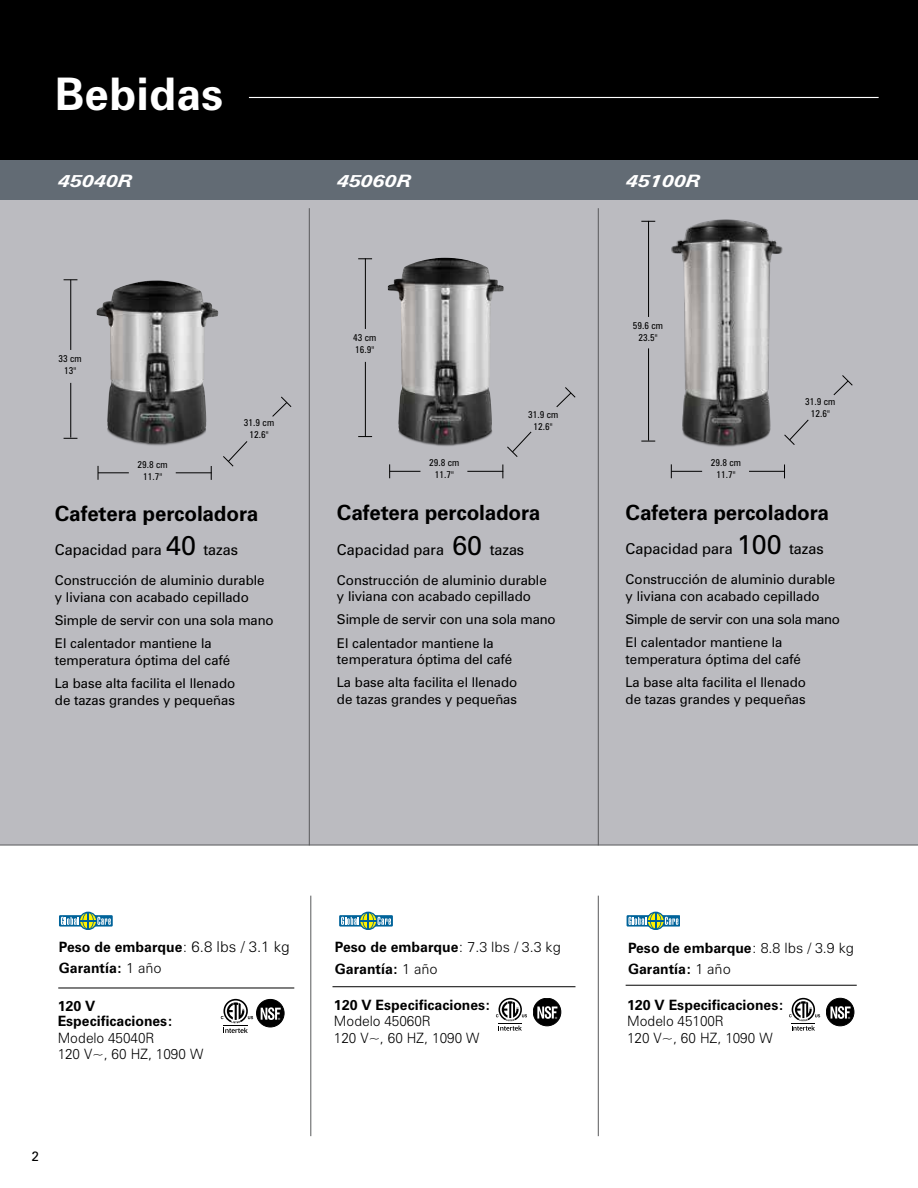
<style>
.page{position:relative;width:918px;height:1188px;background:#fff}
.page>*{position:absolute;margin:0;border:0;box-sizing:border-box;transform-origin:0 0}
.t1{font:700 45px "Zurich BT";color:#fff}
.t2{font:700 21px "Zurich BT";letter-spacing:-.01em;color:#000}
.t3{font:italic 700 17.1px "Zurich BT";color:#fff;scale:1.26 1}
.t4{font:15px "Zurich BT";color:#000}
.t5{font:700 14.25px/21.8px "Zurich BT";color:#000}
.t6{font:300 14.25px/16.5px "Zurich BT";color:#000;scale:.95 1}
.t7{font:13.5px/23.2px "Zurich BT";color:#000}
.t8{font:13.5px/23.2px "Zurich BT";letter-spacing:-.02em;color:#000}
.t9{font:condensed 9.75px/12px "Zurich BT";color:#000;text-align:center}
.t10{font:3px "Helvetica";color:#fff;scale:.9 1}
.s1{font-size:27px}
.s2{font-weight:300}
.s3{font-weight:300;font-size:15px}
</style>
<div class="page">
<div style="left:0;top:194px;width:918px;height:651px;background:#bbbbc0"></div>
<div style="left:0;top:0;width:918px;height:162px;background:#000"></div>
<div style="left:0;top:160px;width:918px;height:40px;background:#626b74"></div>
<hr style="left:598px;top:208px;width:1px;height:637px;background:#58595b">
<hr style="left:309px;top:208px;width:1px;height:637px;background:#58595b">
<hr style="left:310px;top:896px;width:1px;height:240px;background:#58595b">
<hr style="left:598px;top:896px;width:1px;height:240px;background:#58595b">
<hr style="left:58px;top:988px;width:236px;height:1px;background:#000">
<svg style="left:221px;top:999px;width:32px;height:34px"></svg>
<hr style="left:332px;top:986px;width:243px;height:1px;background:#000">
<hr style="left:626px;top:985px;width:231px;height:1px;background:#000">
<svg style="left:496px;top:998px;width:31px;height:33px"></svg>
<div style="left:533px;top:999px;width:28px;height:27px;background:#000;border-radius:50%"></div>
<div style="left:533px;top:999px;width:28px;height:27px;border:1px solid #000;border-radius:50%"></div>
<svg style="left:537px;top:1006px;width:20px;height:13px"></svg>
<svg style="left:789px;top:998px;width:31px;height:33px"></svg>
<div style="left:826px;top:998px;width:28px;height:28px;background:#000;border-radius:50%"></div>
<div style="left:826px;top:998px;width:28px;height:28px;border:1px solid #000;border-radius:50%"></div>
<svg style="left:831px;top:1006px;width:20px;height:13px"></svg>
<div style="left:257px;top:999px;width:27px;height:28px;background:#000;border-radius:50%"></div>
<div style="left:256px;top:999px;width:28px;height:28px;border:1px solid #000;border-radius:50%"></div>
<svg style="left:261px;top:1007px;width:20px;height:13px"></svg>
<img style="left:96px;top:280px;width:123px;height:166px">
<img style="left:388px;top:258px;width:116px;height:188px">
<img style="left:671px;top:219px;width:112px;height:228px">
<svg style="left:64px;top:279px;width:13px;height:1px"></svg>
<hr style="left:70px;top:280px;width:1px;height:70px;background:#000">
<hr style="left:70px;top:383px;width:1px;height:55px;background:#000">
<svg style="left:64px;top:438px;width:13px;height:1px"></svg>
<svg style="left:358px;top:258px;width:14px;height:1px"></svg>
<svg style="left:641px;top:221px;width:14px;height:1px"></svg>
<hr style="left:365px;top:258px;width:1px;height:71px;background:#000">
<hr style="left:648px;top:221px;width:1px;height:96px;background:#000">
<hr style="left:365px;top:362px;width:1px;height:75px;background:#000">
<hr style="left:648px;top:348px;width:1px;height:93px;background:#000">
<svg style="left:358px;top:436px;width:14px;height:1px"></svg>
<svg style="left:641px;top:441px;width:14px;height:1px"></svg>
<svg style="left:272px;top:396px;width:20px;height:21px"></svg>
<svg style="left:223px;top:441px;width:25px;height:26px"></svg>
<svg style="left:556px;top:387px;width:20px;height:20px"></svg>
<svg style="left:507px;top:431px;width:25px;height:26px"></svg>
<svg style="left:833px;top:375px;width:20px;height:21px"></svg>
<svg style="left:784px;top:419px;width:25px;height:26px"></svg>
<hr style="left:176px;top:472px;width:36px;height:1px;background:#000">
<hr style="left:98px;top:472px;width:31px;height:1px;background:#000">
<svg style="left:98px;top:466px;width:1px;height:14px"></svg>
<svg style="left:211px;top:466px;width:1px;height:14px"></svg>
<hr style="left:467px;top:471px;width:36px;height:1px;background:#000">
<hr style="left:390px;top:471px;width:30px;height:1px;background:#000">
<svg style="left:389px;top:464px;width:1px;height:14px"></svg>
<svg style="left:502px;top:464px;width:1px;height:14px"></svg>
<hr style="left:749px;top:471px;width:36px;height:1px;background:#000">
<hr style="left:671px;top:471px;width:31px;height:1px;background:#000">
<svg style="left:671px;top:464px;width:1px;height:14px"></svg>
<svg style="left:784px;top:464px;width:1px;height:14px"></svg>
<svg style="left:59px;top:915px;width:53px;height:12px"></svg>
<svg style="left:61px;top:912px;width:50px;height:17px"></svg>
<div style="left:339px;top:915px;width:54px;height:12px;background:#00639a"></div>
<svg style="left:341px;top:912px;width:50px;height:17px"></svg>
<svg style="left:627px;top:915px;width:53px;height:12px"></svg>
<svg style="left:628px;top:912px;width:50px;height:17px"></svg>
<hr style="left:249px;top:97px;width:630px;height:1px;background:#fff">
<hr style="left:0;top:845px;width:918px;height:1px;background:#58595b">
<h1 class="t1" style="left:55px;top:67px;width:170px">Bebidas</h1>
<p class="t3" style="left:59px;top:171px;width:60px">45040R</p>
<p class="t3" style="left:337px;top:171px;width:60px">45060R</p>
<p class="t3" style="left:627px;top:171px;width:60px">45100R</p>
<p class="t9" style="left:59px;top:353px;width:25px">33 cm<br>13"</p>
<p class="t9" style="left:353px;top:332px;width:25px;text-align:left">43 cm<br>16.9"</p>
<p class="t9" style="left:244px;top:417px;width:32px">31.9 cm<br>12.6"</p>
<p class="t9" style="left:528px;top:409px;width:32px">31.9 cm<br>12.6"</p>
<p class="t9" style="left:633px;top:320px;width:32px">59.6 cm<br>23.5"</p>
<p class="t9" style="left:138px;top:458px;width:32px">29.8 cm<br>11.7"</p>
<p class="t9" style="left:429px;top:456px;width:32px">29.8 cm<br>11.7"</p>
<p class="t9" style="left:711px;top:456px;width:32px">29.8 cm<br>11.7"</p>
<p class="t9" style="left:805px;top:395px;width:32px">31.9 cm<br>12.6"</p>
<h2 class="t2" style="left:55px;top:501px;width:205px">Cafetera percoladora</h2>
<p class="t4" style="left:55px;top:541px;width:185px">Capacidad para <span class="s1">40</span> tazas</p>
<p class="t7" style="left:55px;top:572px;width:211px;line-height:16.5px">Construcción de aluminio durable y liviana con acabado cepillado</p>
<p class="t7" style="left:55px;top:609px;width:220px">Simple de servir con una sola mano<br>El calentador mantiene la</p>
<p class="t7" style="left:55px;top:648px;width:182px">temperatura óptima del café<br>La base alta facilita el llenado</p>
<p class="t7" style="left:55px;top:688px;width:182px">de tazas grandes y pequeñas</p>
<h2 class="t2" style="left:337px;top:500px;width:205px">Cafetera percoladora</h2>
<p class="t4" style="left:337px;top:540px;width:189px">Capacidad para <span class="s1">60</span> tazas</p>
<p class="t7" style="left:337px;top:571px;width:211px;line-height:16.5px">Construcción de aluminio durable y liviana con acabado cepillado</p>
<p class="t7" style="left:337px;top:608px;width:220px">Simple de servir con una sola mano<br>El calentador mantiene la</p>
<p class="t7" style="left:337px;top:648px;width:182px">temperatura óptima del café<br>La base alta facilita el llenado</p>
<p class="t7" style="left:337px;top:687px;width:182px">de tazas grandes y pequeñas</p>
<h2 class="t2" style="left:626px;top:500px;width:205px">Cafetera percoladora</h2>
<p class="t4" style="left:626px;top:540px;width:200px">Capacidad para <span class="s1">100</span> tazas</p>
<p class="t7" style="left:626px;top:571px;width:211px;line-height:16.5px">Construcción de aluminio durable y liviana con acabado cepillado</p>
<p class="t8" style="left:626px;top:608px;width:216px">Simple de servir con una sola mano<br>El calentador mantiene la</p>
<p class="t7" style="left:626px;top:647px;width:182px">temperatura óptima del café<br>La base alta facilita el llenado</p>
<p class="t7" style="left:626px;top:687px;width:182px">de tazas grandes y pequeñas</p>
<p class="t5" style="left:59px;top:936px;width:232px">Peso de embarque<span class="s2">:</span> <span class="s3">6.8 lbs / 3.1 kg<br></span>Garantía: <span class="s2">1 año</span></p>
<p class="t5" style="left:335px;top:936px;width:228px">Peso de embarque<span class="s2">: 7.3 lbs / 3.3 kg<br></span>Garantía: <span class="s2">1 año</span></p>
<p class="t5" style="left:628px;top:937px;width:228px">Peso de embarque<span class="s2">: 8.8 lbs / 3.9 kg<br></span>Garantía: <span class="s2">1 año</span></p>
<p class="t5" style="left:334px;top:994px;width:158px">120 V Especificaciones:</p>
<p class="t6" style="left:334px;top:1013px;width:155px">Modelo 45060R<br>120 V~, 60 HZ, 1090 W</p>
<p class="t5" style="left:627px;top:994px;width:158px">120 V Especificaciones:</p>
<p class="t6" style="left:627px;top:1013px;width:155px">Modelo 45100R<br>120 V~, 60 HZ, 1090 W</p>
<p class="t5" style="left:58px;top:998px;width:117px;line-height:15px">120 V<br>Especificaciones:</p>
<p class="t6" style="left:58px;top:1029px;width:155px">Modelo 45040R<br>120 V~, 60 HZ, 1090 W</p>
<p class="t10" style="left:555px;top:1016px;width:4px">®</p>
<p class="t10" style="left:848px;top:1016px;width:4px">®</p>
<p class="t10" style="left:278px;top:1017px;width:4px">®</p>
<p class="t7" style="left:32px;top:1144px;width:9px">2</p>
</div>
